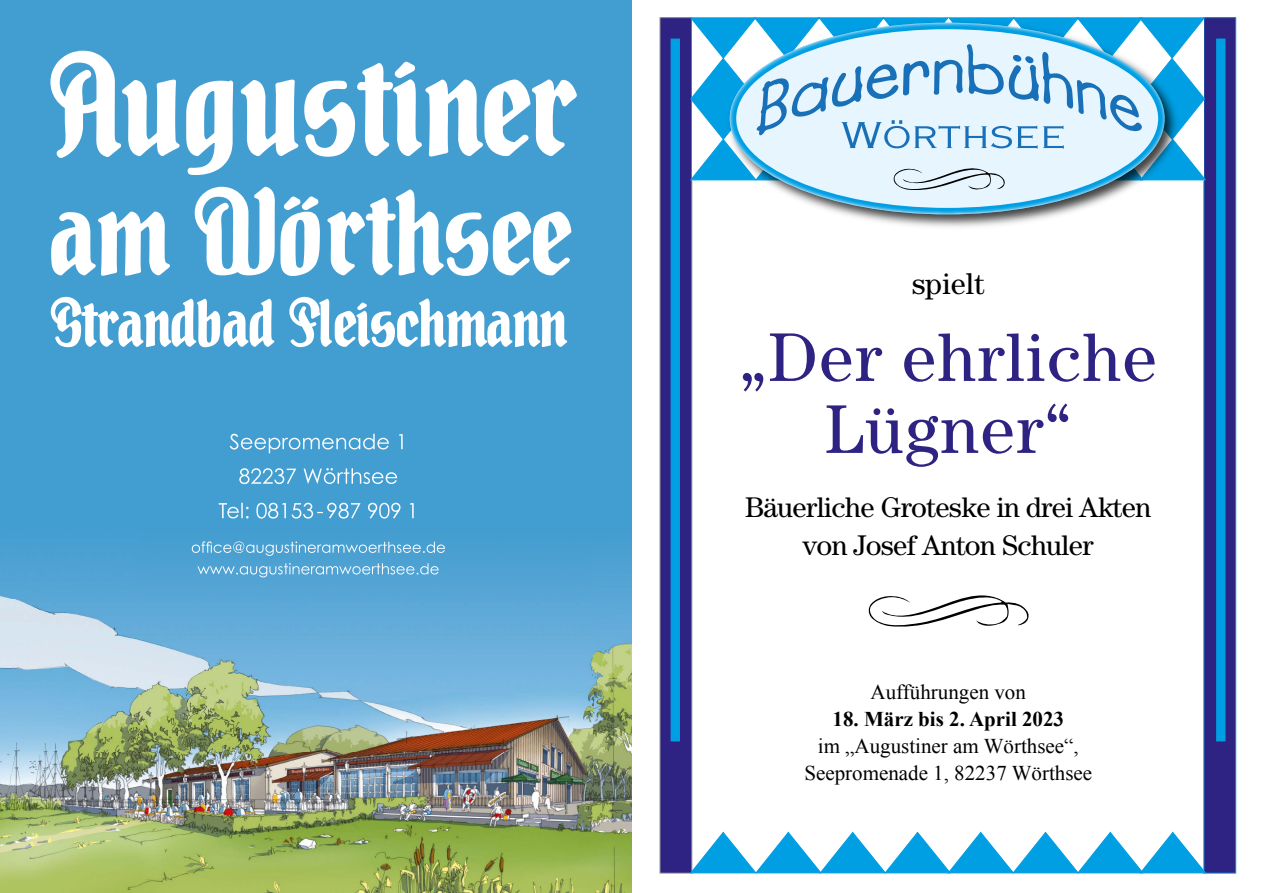
<style>
.page{position:relative;width:1263px;height:893px;background:#fff}
.page>*{position:absolute;margin:0;border:0;box-sizing:border-box;transform-origin:0 0}
.t1{font:69px/72px "Century";letter-spacing:.02em;color:#2e2382;text-align:center}
.t2{font:30.3px "Century";color:#000}
.t3{font:28.5px/37.5px "Century";letter-spacing:-.02em;color:#000;text-align:center}
.t4{font:21px/27px "Times New Roman";color:#000;text-align:center}
.t5{font:700 21px "Times New Roman";color:#000}
</style>
<div class="page">
<div style="left:660px;top:18px;width:32px;height:855px;background:#2e2382"></div>
<div style="left:659px;top:17px;width:33px;height:856px;border:1px solid #9c9c9d"></div>
<div style="left:671px;top:39px;width:9px;height:702px;background:#009ee3"></div>
<div style="left:1204px;top:18px;width:32px;height:855px;background:#2e2382"></div>
<div style="left:1203px;top:17px;width:33px;height:856px;border:1px solid #009ee3"></div>
<div style="left:1216px;top:39px;width:9px;height:702px;background:#009ee3"></div>
<svg style="left:689px;top:831px;width:517px;height:43px"></svg>
<img style="left:784px;top:192px;width:338px;height:35px">
<svg style="left:733px;top:26px;width:428px;height:185px;background:#b0e0f7"></svg>
<svg style="left:689px;top:17px;width:517px;height:175px;background:#a5d4ee"></svg>
<svg style="left:868px;top:595px;width:161px;height:32px"></svg>
<img style="left:0;top:0;width:631px;height:893px">
<svg style="left:50px;top:51px;width:130px;height:107px"></svg>
<svg style="left:186px;top:80px;width:47px;height:95px"></svg>
<svg style="left:241px;top:79px;width:57px;height:77px"></svg>
<svg style="left:304px;top:61px;width:273px;height:96px"></svg>
<svg style="left:51px;top:211px;width:119px;height:65px"></svg>
<svg style="left:195px;top:187px;width:125px;height:89px"></svg>
<svg style="left:327px;top:189px;width:244px;height:87px"></svg>
<svg style="left:51px;top:297px;width:223px;height:50px"></svg>
<svg style="left:289px;top:297px;width:278px;height:50px"></svg>
<svg style="left:197px;top:563px;width:242px;height:14px;background:#6db2da"></svg>
<svg style="left:192px;top:541px;width:253px;height:15px;background:#68afd8"></svg>
<svg style="left:219px;top:503px;width:195px;height:16px;background:#6bb2da"></svg>
<svg style="left:239px;top:468px;width:158px;height:16px;background:#6fb4db"></svg>
<svg style="left:230px;top:434px;width:173px;height:19px;background:#65afd8"></svg>
<h2 class="t2" style="left:912px;top:266px;width:74px">spielt</h2>
<h1 class="t1" style="left:740px;top:320px;width:419px">„Der ehrliche<br>Lügner“</h1>
<h3 class="t3" style="left:745px;top:488px;width:408px">Bäuerliche Groteske in drei Akten von Josef Anton Schuler</h3>
<p class="t4" style="left:871px;top:678px;width:157px">Aufführungen von</p>
<p class="t5" style="left:832px;top:705px;width:233px">18. März bis 2. April 2023</p>
<p class="t4" style="left:804px;top:732px;width:289px">im „Augustiner am Wörthsee“,<br>Seepromenade 1, 82237 Wörthsee</p>
</div>
